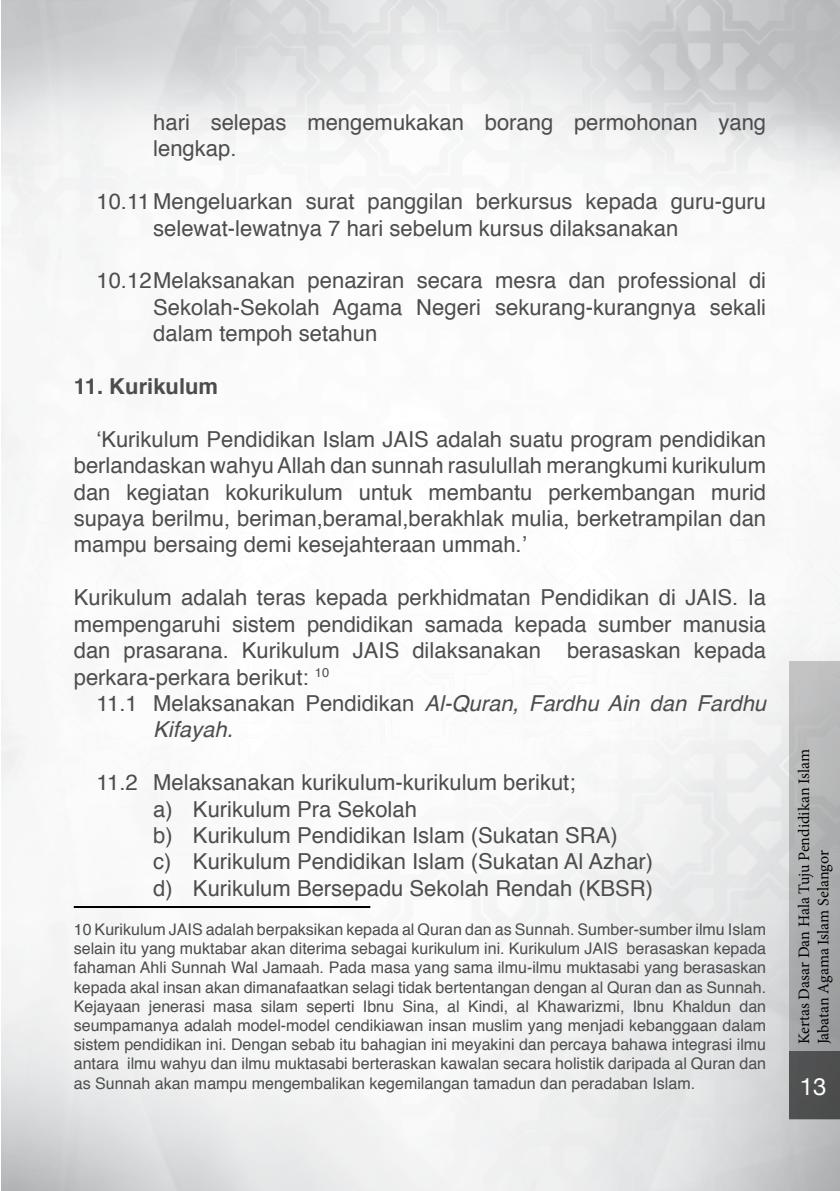
<style>
.page{position:relative;width:840px;height:1191px;background:#fff}
.page>*{position:absolute;margin:0;border:0;box-sizing:border-box;transform-origin:0 0}
.t1{font:24px "Helvetica Neue";color:#fff}
.t2{font:22px/26.4px "Helvetica";color:#4d4d4d}
.t3{font:italic 22px/26.4px "Helvetica";color:#4d4d4d}
.t4{font:700 22px "Helvetica";color:#4d4d4d}
.t5{font:16px/19.2px "Helvetica";color:#4d4d4d;text-align:justify}
.t6{font:16px/19.2px "Minion Pro";letter-spacing:-.005em;color:#000}
.s1{font-style:normal}
</style>
<div class="page">
<svg style="left:788px;top:660px;width:51px;height:391px;background:#b0b1b2"></svg>
<div style="left:788px;top:1051px;width:51px;height:68px;background:#4f4f50"></div>
<hr style="left:74px;top:906px;width:296px;height:2px;background:#000">
<p class="t2" style="left:153px;top:110px;width:614px">hari selepas mengemukakan borang permohonan yang lengkap.</p>
<p class="t2" style="left:153px;top:189px;width:614px;text-indent:-57px">10.11 Mengeluarkan surat panggilan berkursus kepada guru-guru selewat-lewatnya 7 hari sebelum kursus dilaksanakan</p>
<p class="t2" style="left:153px;top:268px;width:614px;text-align:justify;text-indent:-57px">10.12Melaksanakan penaziran secara mesra dan professional di Sekolah-Sekolah Agama Negeri sekurang-kurangnya sekali dalam tempoh setahun</p>
<p class="t4" style="left:74px;top:368px;width:146px">11. Kurikulum</p>
<p class="t2" style="left:74px;top:426px;width:693px;text-align:justify;text-indent:23px">‘Kurikulum Pendidikan Islam JAIS adalah suatu program pendidikan berlandaskan wahyu Allah dan sunnah rasulullah merangkumi kurikulum dan kegiatan kokurikulum untuk membantu perkembangan murid supaya berilmu, beriman,beramal,berakhlak mulia, berketrampilan dan mampu bersaing demi kesejahteraan ummah.’</p>
<p class="t2" style="left:74px;top:585px;width:693px;text-align:justify">Kurikulum adalah teras kepada perkhidmatan Pendidikan di JAIS. Ia mempengaruhi sistem pendidikan samada kepada sumber manusia dan prasarana. Kurikulum JAIS dilaksanakan berasaskan kepada perkara-perkara berikut: <sup>10</sup></p>
<p class="t3" style="left:153px;top:690px;width:614px;text-indent:-57px"><span class="s1">11.1 Melaksanakan Pendidikan</span> Al-Quran, Fardhu Ain dan Fardhu<br>Kifayah.</p>
<p class="t2" style="left:153px;top:770px;width:501px;text-indent:-57px">11.2 Melaksanakan kurikulum-kurikulum berikut;<br>a) Kurikulum Pra Sekolah<br>b) Kurikulum Pendidikan Islam (Sukatan SRA)<br>c) Kurikulum Pendidikan Islam (Sukatan Al Azhar) d) Kurikulum Bersepadu Sekolah Rendah (KBSR)</p>
<p class="t5" style="left:74px;top:920px;width:693px">10 Kurikulum JAIS adalah berpaksikan kepada al Quran dan as Sunnah. Sumber-sumber ilmu Islam selain itu yang muktabar akan diterima sebagai kurikulum ini. Kurikulum JAIS berasaskan kepada fahaman Ahli Sunnah Wal Jamaah. Pada masa yang sama ilmu-ilmu muktasabi yang berasaskan kepada akal insan akan dimanafaatkan selagi tidak bertentangan dengan al Quran dan as Sunnah.<br>Kejayaan jenerasi masa silam seperti Ibnu Sina, al Kindi, al Khawarizmi, Ibnu Khaldun dan seumpamanya adalah model-model cendikiawan insan muslim yang menjadi kebanggaan dalam sistem pendidikan ini. Dengan sebab itu bahagian ini meyakini dan percaya bahawa integrasi ilmu antara ilmu wahyu dan ilmu muktasabi berteraskan kawalan secara holistik daripada al Quran dan as Sunnah akan mampu mengembalikan kegemilangan tamadun dan peradaban Islam.</p>
<p class="t6" style="left:794px;top:1044px;width:297px;rotate:-90deg">Kertas Dasar Dan Hala Tuju Pendidikan Islam<br>Jabatan Agama Islam Selangor</p>
<p class="t1" style="left:799px;top:1065px;width:28px">13</p>
</div>
